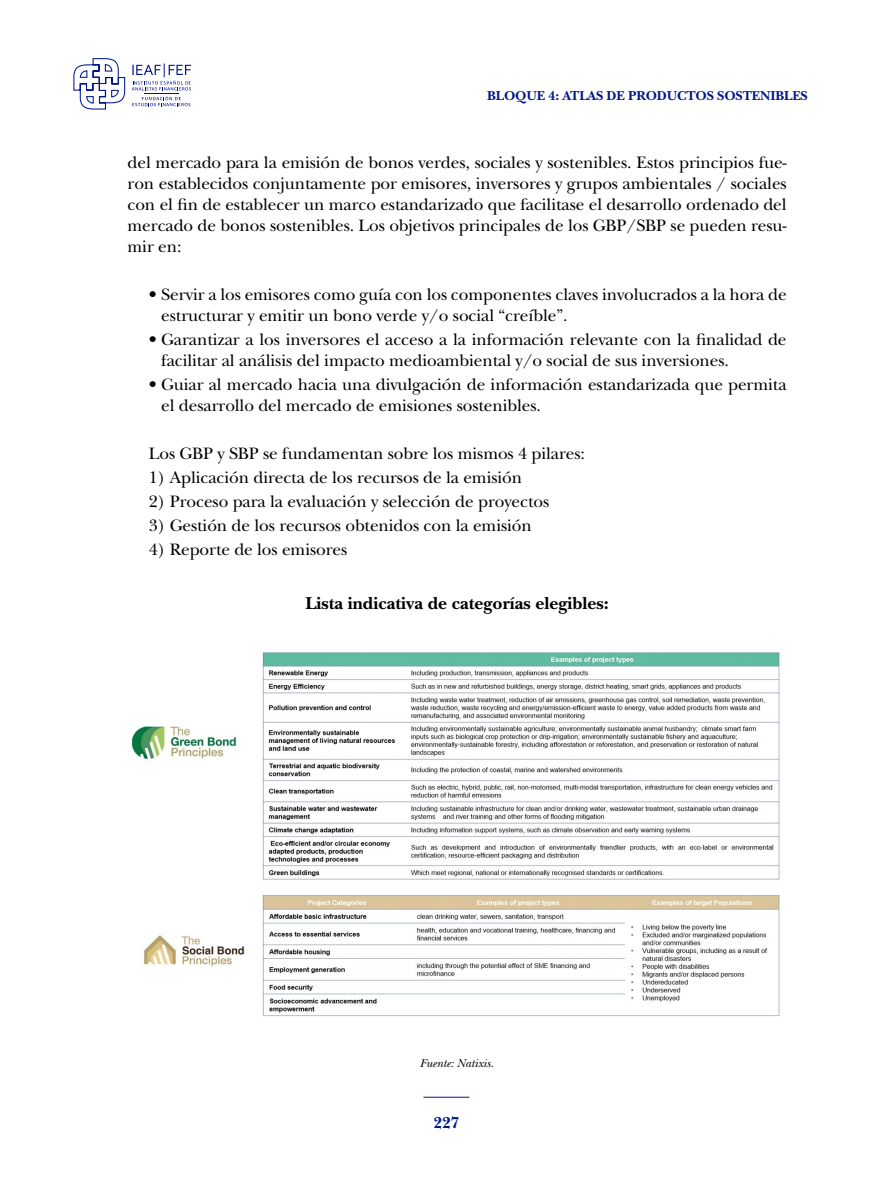
<style>
.page{position:relative;width:893px;height:1191px;background:#fff}
.page>*{position:absolute;margin:0;border:0;box-sizing:border-box;transform-origin:0 0}
.t1{font:700 18px "New Baskerville Std";color:#000}
.t2{font:17.25px/21px "New Baskerville Std";letter-spacing:-.005em;color:#000}
.t3{font:700 16.5px "New Baskerville Std";color:#001789}
.t4{font:700 13.5px "New Baskerville Std";letter-spacing:-.01em;color:#001789}
.t5{font:italic 12px "New Baskerville Std";letter-spacing:-.005em;color:#000}
</style>
<div class="page">
<hr style="left:423px;top:1096px;width:46px;height:1px;background:#001789">
<svg style="left:73px;top:58px;width:53px;height:52px"></svg>
<svg style="left:132px;top:64px;width:59px;height:26px"></svg>
<svg style="left:132px;top:96px;width:58px;height:10px"></svg>
<hr style="left:144px;top:93px;width:35px;height:1px;background:#001789">
<img style="left:131px;top:652px;width:649px;height:365px">
<p class="t4" style="left:487px;top:88px;width:322px">BLOQUE 4: ATLAS DE PRODUCTOS SOSTENIBLES</p>
<p class="t2" style="left:128px;top:152px;width:661px;text-align:justify">del mercado para la emisión de bonos verdes, sociales y sostenibles. Estos principios fue&shy;ron establecidos conjuntamente por emisores, inversores y grupos ambientales / sociales con el fin de establecer un marco estandarizado que facilitase el desarrollo ordenado del mercado de bonos sostenibles. Los objetivos principales de los GBP/SBP se pueden resu&shy;mir en:</p>
<p class="t2" style="left:161px;top:284px;width:627px;text-indent:-12px">• Servir a los emisores como guía con los componentes claves involucrados a la hora de estructurar y emitir un bono verde y/o social “creíble”.</p>
<p class="t2" style="left:161px;top:329px;width:627px;text-indent:-12px">• Garantizar a los inversores el acceso a la información relevante con la finalidad de facilitar al análisis del impacto medioambiental y/o social de sus inversiones.</p>
<p class="t2" style="left:161px;top:374px;width:627px;text-indent:-12px">• Guiar al mercado hacia una divulgación de información estandarizada que permita el desarrollo del mercado de emisiones sostenibles.</p>
<p class="t2" style="left:149px;top:443px;width:438px">Los GBP y SBP se fundamentan sobre los mismos 4 pilares:</p>
<p class="t2" style="left:149px;top:467px;width:375px">1) Aplicación directa de los recursos de la emisión</p>
<p class="t2" style="left:149px;top:491px;width:402px">2) Proceso para la evaluación y selección de proyectos</p>
<p class="t2" style="left:149px;top:515px;width:385px">3) Gestión de los recursos obtenidos con la emisión</p>
<p class="t2" style="left:149px;top:539px;width:200px">4) Reporte de los emisores</p>
<p class="t1" style="left:305px;top:593px;width:305px">Lista indicativa de categorías elegibles:</p>
<p class="t5" style="left:420px;top:1055px;width:75px">Fuente: Natixis.</p>
<p class="t3" style="left:434px;top:1112px;width:27px">227</p>
</div>
